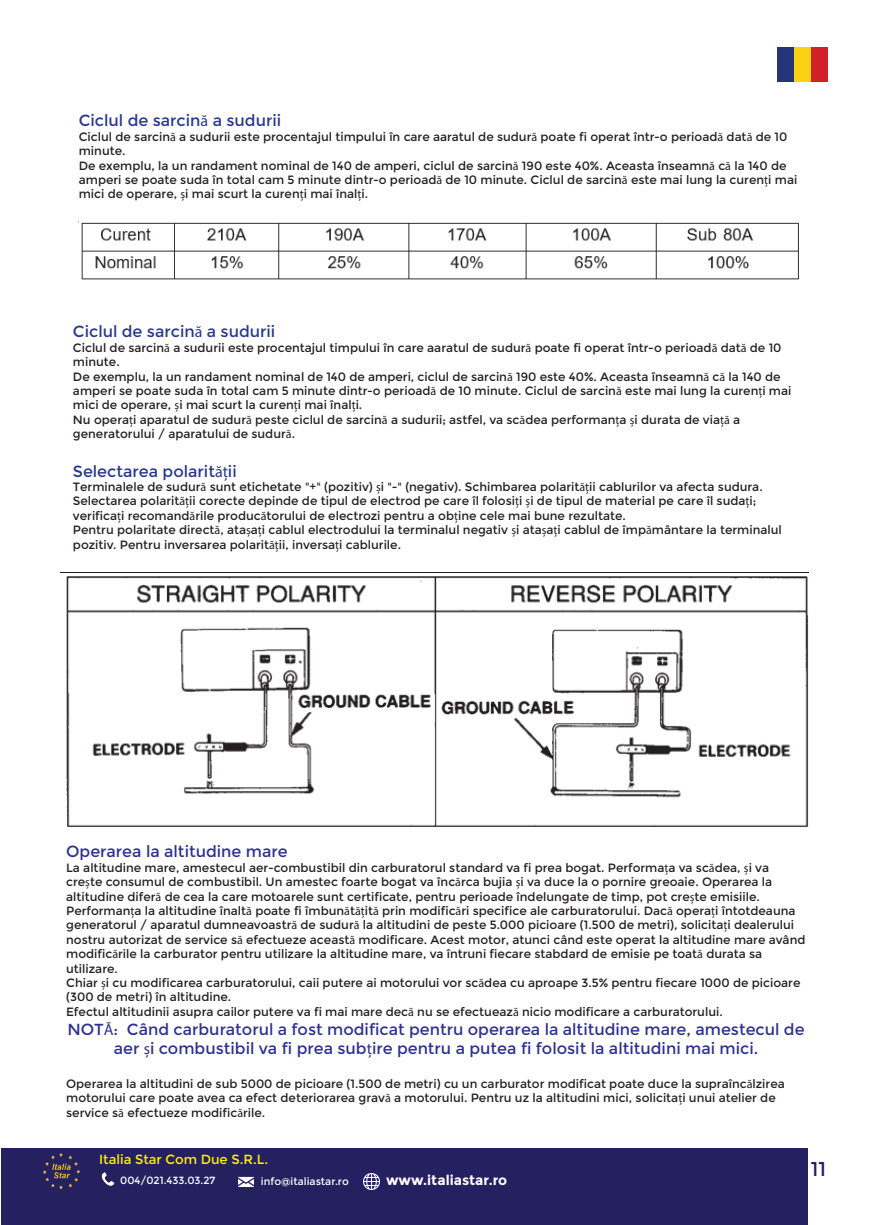
<style>
.page{position:relative;width:874px;height:1225px;background:#fff}
.page>*{position:absolute;margin:0;border:0;box-sizing:border-box;transform-origin:0 0}
.t1{font:20px "Montserrat";color:#252161}
.t2{font:16px/19.2px "Montserrat";color:#2e3092;text-align:center}
.t3{font:16px "Montserrat";color:#283890}
.t4{font:700 13.8px "Montserrat";color:#fff}
.t5{font:13.2px "Montserrat";color:#fff101}
.t6{font:12px/14.4px "Montserrat";color:#231f20}
.t7{font:10.4px "Montserrat";color:#fff}
.s1{font-family:"Myriad Pro"}
</style>
<div class="page">
<img style="left:81px;top:222px;width:718px;height:58px">
<img style="left:66px;top:576px;width:743px;height:251px">
<div style="left:1px;top:1149px;width:806px;height:76px;background:#252161"></div>
<img style="left:44px;top:1153px;width:36px;height:35px">
<svg style="left:101px;top:1172px;width:13px;height:13px"></svg>
<img style="left:238px;top:1176px;width:16px;height:11px">
<img style="left:363px;top:1173px;width:16px;height:16px">
<img style="left:777px;top:48px;width:50px;height:33px">
<h2 class="t3" style="left:79px;top:112px;width:204px">Ciclul de sarcin<span class="s1">ă</span> a sudurii</h2>
<p class="t6" style="left:79px;top:130px;width:719px">Ciclul de sarcin<span class="s1">ă</span> a sudurii este procentajul timpului în care aaratul de sudur<span class="s1">ă</span> poate fi operat într-o perioad<span class="s1">ă</span> dat<span class="s1">ă</span> de 10 minute.<br>De exemplu, la un randament nominal de 140 de amperi, ciclul de sarcin<span class="s1">ă</span> 190 este 40%. Aceasta înseamn<span class="s1">ă</span> c<span class="s1">ă</span> la 140 de amperi se poate suda în total cam 5 minute dintr-o perioad<span class="s1">ă</span> de 10 minute. Ciclul de sarcin<span class="s1">ă</span> este mai lung la curen<span class="s1">ț</span>i mai mici de operare, <span class="s1">ș</span>i mai scurt la curen<span class="s1">ț</span>i mai înal<span class="s1">ț</span>i.</p>
<h2 class="t3" style="left:73px;top:322px;width:204px">Ciclul de sarcin<span class="s1">ă</span> a sudurii</h2>
<p class="t6" style="left:73px;top:340px;width:719px">Ciclul de sarcin<span class="s1">ă</span> a sudurii este procentajul timpului în care aaratul de sudur<span class="s1">ă</span> poate fi operat într-o perioad<span class="s1">ă</span> dat<span class="s1">ă</span> de 10 minute.<br>De exemplu, la un randament nominal de 140 de amperi, ciclul de sarcin<span class="s1">ă</span> 190 este 40%. Aceasta înseamn<span class="s1">ă</span> c<span class="s1">ă</span> la 140 de amperi se poate suda în total cam 5 minute dintr-o perioad<span class="s1">ă</span> de 10 minute. Ciclul de sarcin<span class="s1">ă</span> este mai lung la curen<span class="s1">ț</span>i mai mici de operare, <span class="s1">ș</span>i mai scurt la curen<span class="s1">ț</span>i mai înal<span class="s1">ț</span>i.<br>Nu opera<span class="s1">ț</span>i aparatul de sudur<span class="s1">ă</span> peste ciclul de sarcin<span class="s1">ă</span> a sudurii; astfel, va sc<span class="s1">ă</span>dea performan<span class="s1">ț</span>a <span class="s1">ș</span>i durata de via<span class="s1">ță</span> a generatorului / aparatului de sudur<span class="s1">ă</span>.</p>
<h2 class="t3" style="left:73px;top:461px;width:165px">Selectarea polarit<span class="s1">ăț</span>ii</h2>
<p class="t6" style="left:73px;top:479px;width:710px">Terminalele de sudur<span class="s1">ă</span> sunt etichetate "+" (pozitiv) <span class="s1">ș</span>i "-" (negativ). Schimbarea polarit<span class="s1">ăț</span>ii cablurilor va afecta sudura.<br>Selectarea polarit<span class="s1">ăț</span>ii corecte depinde de tipul de electrod pe care îl folosi<span class="s1">ț</span>i <span class="s1">ș</span>i de tipul de material pe care îl suda<span class="s1">ț</span>i; verifica<span class="s1">ț</span>i recomand<span class="s1">ă</span>rile produc<span class="s1">ă</span>torului de electrozi pentru a ob<span class="s1">ț</span>ine cele mai bune rezultate.<br>Pentru polaritate direct<span class="s1">ă</span>, ata<span class="s1">ș</span>a<span class="s1">ț</span>i cablul electrodului la terminalul negativ <span class="s1">ș</span>i ata<span class="s1">ș</span>a<span class="s1">ț</span>i cablul de împ<span class="s1">ă</span>mântare la terminalul pozitiv. Pentru inversarea polarit<span class="s1">ăț</span>ii, inversa<span class="s1">ț</span>i cablurile.</p>
<h2 class="t2" style="left:66px;top:842px;width:223px">Operarea la altitudine mare</h2>
<p class="t6" style="left:66px;top:860px;width:740px">La altitudine mare, amestecul aer-combustibil din carburatorul standard va fi prea bogat. Performa<span class="s1">ț</span>a va sc<span class="s1">ă</span>dea, <span class="s1">ș</span>i va cre<span class="s1">ș</span>te consumul de combustibil. Un amestec foarte bogat va înc<span class="s1">ă</span>rca bujia <span class="s1">ș</span>i va duce la o pornire greoaie. Operarea la altitudine difer<span class="s1">ă</span> de cea la care motoarele sunt certificate, pentru perioade îndelungate de timp, pot cre<span class="s1">ș</span>te emisiile.<br>Performan<span class="s1">ț</span>a la altitudine înalt<span class="s1">ă</span> poate fi îmbun<span class="s1">ă</span>t<span class="s1">ăț</span>it<span class="s1">ă</span> prin modific<span class="s1">ă</span>ri specifice ale carburatorului. Dac<span class="s1">ă</span> opera<span class="s1">ț</span>i întotdeauna generatorul / aparatul dumneavoastr<span class="s1">ă</span> de sudur<span class="s1">ă</span> la altitudini de peste 5.000 picioare (1.500 de metri), solicita<span class="s1">ț</span>i dealerului nostru autorizat de service s<span class="s1">ă</span> efectueze aceast<span class="s1">ă</span> modificare. Acest motor, atunci când este operat la altitudine mare având modific<span class="s1">ă</span>rile la carburator pentru utilizare la altitudine mare, va întruni fiecare stabdard de emisie pe toat<span class="s1">ă</span> durata sa utilizare.<br>Chiar <span class="s1">ș</span>i cu modificarea carburatorului, caii putere ai motorului vor sc<span class="s1">ă</span>dea cu aproape 3.5% pentru fiecare 1000 de picioare (300 de metri) în altitudine.<br>Efectul altitudinii asupra cailor putere va fi mai mare dec<span class="s1">ă</span> nu se efectueaz<span class="s1">ă</span> nicio modificare a carburatorului.</p>
<h2 class="t2" style="left:67px;top:1020px;width:738px">NOT<span class="s1">Ă</span>: Când carburatorul a fost modificat pentru operarea la altitudine mare, amestecul de aer <span class="s1">ș</span>i combustibil va fi prea sub<span class="s1">ț</span>ire pentru a putea fi folosit la altitudini mai mici.</h2>
<p class="t6" style="left:66px;top:1076px;width:719px">Operarea la altitudini de sub 5000 de picioare (1.500 de metri) cu un carburator modificat poate duce la supraînc<span class="s1">ă</span>lzirea motorului care poate avea ca efect deteriorarea grav<span class="s1">ă</span> a motorului. Pentru uz la altitudini mici, solicita<span class="s1">ț</span>i unui atelier de service s<span class="s1">ă</span> efectueze modific<span class="s1">ă</span>rile.</p>
<p class="t5" style="left:99px;top:1152px;width:170px">Italia Star Com Due S.R.L.</p>
<p class="t7" style="left:120px;top:1174px;width:97px">004/021.433.03.27</p>
<p class="t7" style="left:261px;top:1175px;width:89px">info@italiastar.ro</p>
<p class="t4" style="left:386px;top:1171px;width:123px">www.italiastar.ro</p>
<h1 class="t1" style="left:810px;top:1157px;width:17px">11</h1>
</div>
